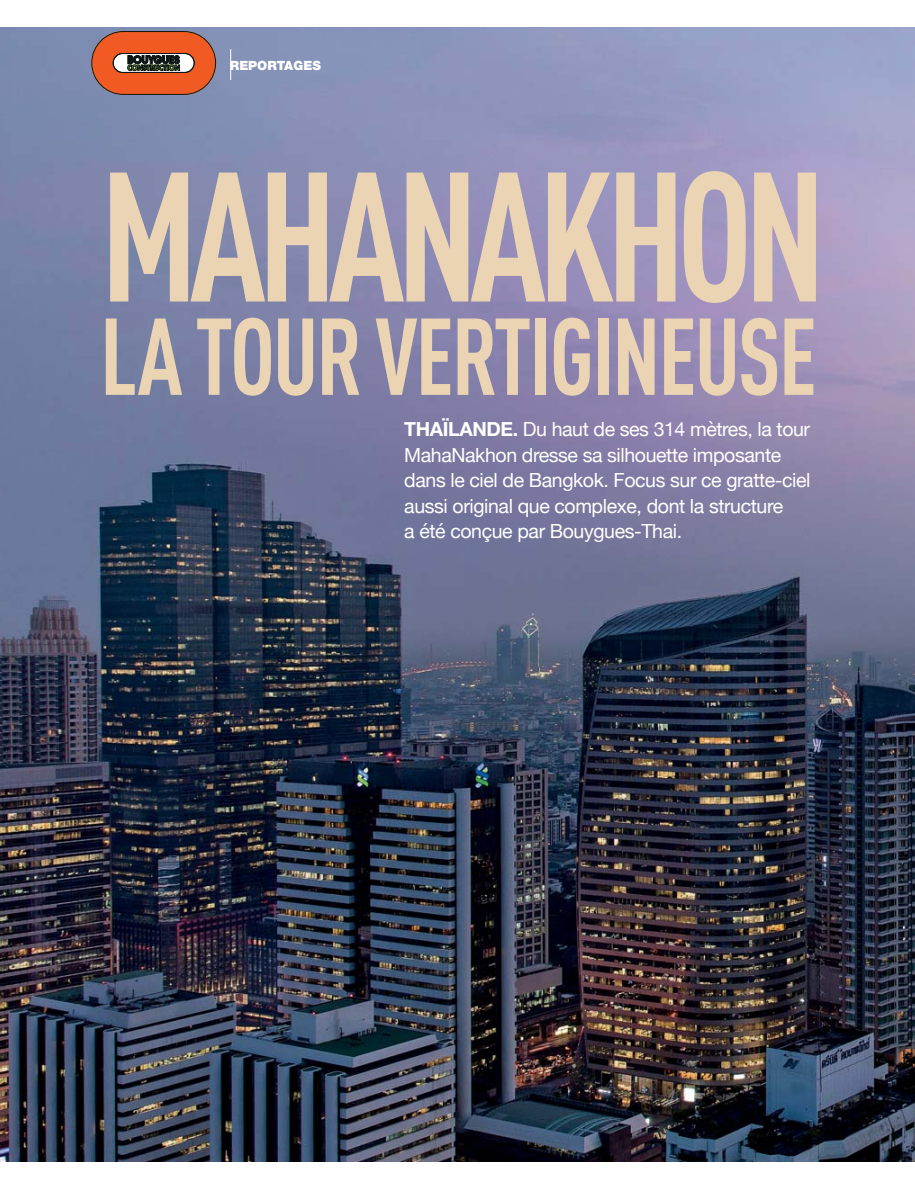
<style>
.page{position:relative;width:915px;height:1191px;background:#fff}
.page>*{position:absolute;margin:0;border:0;box-sizing:border-box;transform-origin:0 0}
.t1{font:700 condensed 181.05px "DIN Pro";letter-spacing:-.05em;color:#ead4b4;scale:.9 1}
.t2{font:700 condensed 107.25px "DIN Pro";letter-spacing:-.02em;color:#ead4b4;scale:.9 1}
.t3{font:19.5px/25.5px "Helvetica Neue";letter-spacing:-.02em;color:#fff}
.t4{font:900 12.75px "Helvetica Neue LT Std";color:#fff}
.s1{font-family:"Helvetica Neue LT Std";font-weight:700}
</style>
<div class="page">
<img style="left:0;top:27px;width:914px;height:1134px">
<div style="left:91px;top:31px;width:125px;height:64px;border:1px solid #0c1314;border-radius:31px"></div>
<svg style="left:92px;top:32px;width:123px;height:62px;background:#c7633f"></svg>
<hr style="left:230px;top:49px;width:1px;height:31px;background:#fff">
<p class="t4" style="left:230px;top:58px;width:92px">REPORTAGES</p>
<h1 class="t1" style="left:100px;top:172px;width:807px">MAHANAKHON</h1>
<h2 class="t2" style="left:100px;top:318px;width:797px">LA TOUR VERTIGINEUSE</h2>
<p class="t3" style="left:404px;top:416px;width:408px"><span class="s1">THAÏLANDE.</span> Du haut de ses 314 mètres, la tour MahaNakhon dresse sa silhouette imposante dans le ciel de Bangkok. Focus sur ce gratte-ciel aussi original que complexe, dont la structure<br>a été conçue par Bouygues-Thai.</p>
</div>
